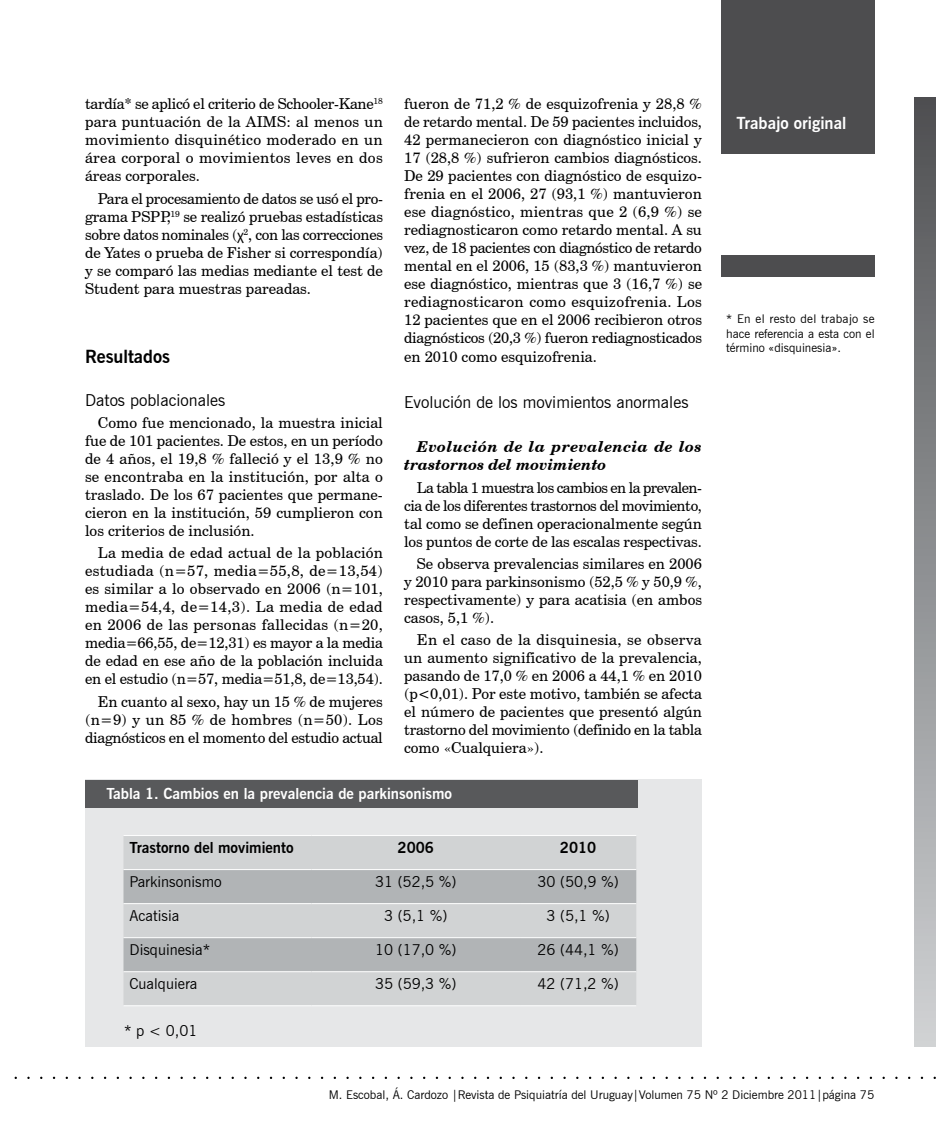
<style>
.page{position:relative;width:936px;height:1132px;background:#fff}
.page>*{position:absolute;margin:0;border:0;box-sizing:border-box;transform-origin:0 0}
.t1{font:700 18px "News Gothic BT";color:#000}
.t2{font:16.5px "News Gothic BT";color:#000}
.t3{font:700 16.5px "News Gothic BT";color:#fff}
.t4{font:15px/18px "Century Schoolbook BT";color:#000;text-align:justify}
.t5{font:15px "News Gothic BT";color:#000}
.t6{font:italic 700 15px/18px "Century Schoolbook BT";letter-spacing:.03em;color:#000}
.t7{font:700 15px "News Gothic BT";color:#fff}
.t8{font:700 15px "News Gothic BT";color:#000}
.t9{font:12px/14.4px "News Gothic BT";color:#000;text-align:justify}
.s1{font-family:"Myriad Pro"}
</style>
<div class="page">
<div style="left:721px;top:0;width:153px;height:153px;background:#4d4d4f"></div>
<div style="left:721px;top:255px;width:153px;height:21px;background:#4d4d4f"></div>
<div style="left:914px;top:98px;width:21px;height:948px;background:linear-gradient(to bottom,#4f5053,#cfd2d4)"></div>
<div style="left:85px;top:779px;width:617px;height:267px;background:#e6e7e8"></div>
<div style="left:85px;top:779px;width:552px;height:28px;background:#58595b"></div>
<div style="left:123px;top:835px;width:513px;height:170px;background:#d1d3d4"></div>
<svg style="left:123px;top:869px;width:513px;height:102px;background:#bdc0c1"></svg>
<hr style="left:123px;top:834px;width:188px;height:1px;background:#fff">
<hr style="left:311px;top:834px;width:209px;height:1px;background:#fff">
<hr style="left:520px;top:834px;width:116px;height:1px;background:#fff">
<hr style="left:123px;top:1005px;width:188px;height:1px;background:#fff">
<hr style="left:311px;top:1005px;width:209px;height:1px;background:#fff">
<hr style="left:520px;top:1005px;width:116px;height:1px;background:#fff">
<hr style="left:123px;top:868px;width:188px;height:1px;background:#fff">
<hr style="left:311px;top:868px;width:209px;height:1px;background:#fff">
<hr style="left:520px;top:868px;width:116px;height:1px;background:#fff">
<hr style="left:123px;top:902px;width:188px;height:1px;background:#fff">
<hr style="left:311px;top:902px;width:209px;height:1px;background:#fff">
<hr style="left:520px;top:902px;width:116px;height:1px;background:#fff">
<hr style="left:123px;top:936px;width:188px;height:1px;background:#fff">
<hr style="left:311px;top:936px;width:209px;height:1px;background:#fff">
<hr style="left:520px;top:936px;width:116px;height:1px;background:#fff">
<hr style="left:123px;top:971px;width:188px;height:1px;background:#fff">
<hr style="left:311px;top:971px;width:209px;height:1px;background:#fff">
<hr style="left:520px;top:971px;width:116px;height:1px;background:#fff">
<p class="t4" style="left:85px;top:95px;width:299px">tardía* se aplicó el criterio de Schooler‑Kane<sup>18 </sup>para puntuación de la AIMS: al menos un movimiento disquinético moderado en un área corporal o movimientos leves en dos áreas corporales.</p>
<p class="t4" style="left:85px;top:189px;width:299px;text-indent:13px">Para el procesamiento de datos se usó el pro‑ grama PSPP,<sup>19</sup> se realizó pruebas estadísticas sobre datos nominales (<span class="s1">χ</span><sup>2</sup>, con las correcciones de Yates o prueba de Fisher si correspondía) y se comparó las medias mediante el test de Student para muestras pareadas.</p>
<p class="t1" style="left:85px;top:346px;width:86px">Resultados</p>
<p class="t2" style="left:85px;top:389px;width:142px">Datos poblacionales</p>
<p class="t4" style="left:85px;top:413px;width:299px;text-indent:13px">Como fue mencionado, la muestra inicial fue de 101 pacientes. De estos, en un período de 4 años, el 19,8 % falleció y el 13,9 % no se encontraba en la institución, por alta o traslado. De los 67 pacientes que permane‑ cieron en la institución, 59 cumplieron con los criterios de inclusión.</p>
<p class="t4" style="left:85px;top:543px;width:299px;text-indent:13px">La media de edad actual de la población estudiada (n=57, media=55,8, de=13,54) es similar a lo observado en 2006 (n=101, media=54,4, de=14,3). La media de edad en 2006 de las personas fallecidas (n=20, media=66,55, de=12,31) es mayor a la media de edad en ese año de la población incluida en el estudio (n=57, media=51,8, de=13,54).</p>
<p class="t4" style="left:85px;top:691px;width:299px;text-indent:13px">En cuanto al sexo, hay un 15 % de mujeres (n=9) y un 85 % de hombres (n=50). Los diagnósticos en el momento del estudio actual</p>
<p class="t4" style="left:404px;top:95px;width:299px">fueron de 71,2 % de esquizofrenia y 28,8 % de retardo mental. De 59 pacientes incluidos, 42 permanecieron con diagnóstico inicial y 17 (28,8 %) sufrieron cambios diagnósticos.<br>De 29 pacientes con diagnóstico de esquizo‑ frenia en el 2006, 27 (93,1 %) mantuvieron ese diagnóstico, mientras que 2 (6,9 %) se rediagnosticaron como retardo mental. A su vez, de 18 pacientes con diagnóstico de retardo mental en el 2006, 15 (83,3 %) mantuvieron ese diagnóstico, mientras que 3 (16,7 %) se rediagnosticaron como esquizofrenia. Los 12 pacientes que en el 2006 recibieron otros diagnósticos (20,3 %) fueron rediagnosticados en 2010 como esquizofrenia.</p>
<p class="t2" style="left:404px;top:392px;width:286px">Evolución de los movimientos anormales</p>
<p class="t6" style="left:404px;top:437px;width:299px;text-indent:13px">Evolución de la prevalencia de los trastornos del movimiento</p>
<p class="t4" style="left:404px;top:478px;width:299px;text-indent:13px">La tabla 1 muestra los cambios en la prevalen‑ cia de los diferentes trastornos del movimiento, tal como se definen operacionalmente según los puntos de corte de las escalas respectivas.</p>
<p class="t4" style="left:404px;top:554px;width:299px;text-indent:13px">Se observa prevalencias similares en 2006 y 2010 para parkinsonismo (52,5 % y 50,9 %, respectivamente) y para acatisia (en ambos casos, 5,1 %).</p>
<p class="t4" style="left:404px;top:630px;width:299px;text-indent:13px">En el caso de la disquinesia, se observa un aumento significativo de la prevalencia, pasando de 17,0 % en 2006 a 44,1 % en 2010 (p&lt;0,01). Por este motivo, también se afecta el número de pacientes que presentó algún trastorno del movimiento (definido en la tabla como «Cualquiera»).</p>
<p class="t7" style="left:106px;top:784px;width:347px">Tabla 1. Cambios en la prevalencia de parkinsonismo</p>
<p class="t8" style="left:129px;top:838px;width:166px">Trastorno del movimiento</p>
<p class="t8" style="left:397px;top:838px;width:38px">2006</p>
<p class="t8" style="left:560px;top:838px;width:38px">2010</p>
<p class="t5" style="left:129px;top:872px;width:94px">Parkinsonismo</p>
<p class="t5" style="left:375px;top:872px;width:83px">31 (52,5 %)</p>
<p class="t5" style="left:537px;top:872px;width:83px">30 (50,9 %)</p>
<p class="t5" style="left:129px;top:906px;width:51px">Acatisia</p>
<p class="t5" style="left:384px;top:906px;width:65px">3 (5,1 %)</p>
<p class="t5" style="left:546px;top:906px;width:65px">3 (5,1 %)</p>
<p class="t5" style="left:129px;top:940px;width:82px">Disquinesia*</p>
<p class="t5" style="left:375px;top:940px;width:83px">10 (17,0 %)</p>
<p class="t5" style="left:537px;top:940px;width:83px">26 (44,1 %)</p>
<p class="t5" style="left:129px;top:974px;width:69px">Cualquiera</p>
<p class="t5" style="left:375px;top:974px;width:83px">35 (59,3 %)</p>
<p class="t5" style="left:537px;top:974px;width:83px">42 (71,2 %)</p>
<p class="t5" style="left:124px;top:1021px;width:75px">* p &lt; 0,01</p>
<p class="t3" style="left:736px;top:113px;width:111px">Trabajo original</p>
<p class="t9" style="left:726px;top:311px;width:150px">* En el resto del trabajo se hace referencia a esta con el término «disquinesia».</p>
<p class="t9" style="left:329px;top:1086px;width:547px">M. Escobal, Á. Cardozo |Revista de Psiquiatría del Uruguay|Volumen 75 Nº 2 Diciembre 2011|página 75</p>
</div>
